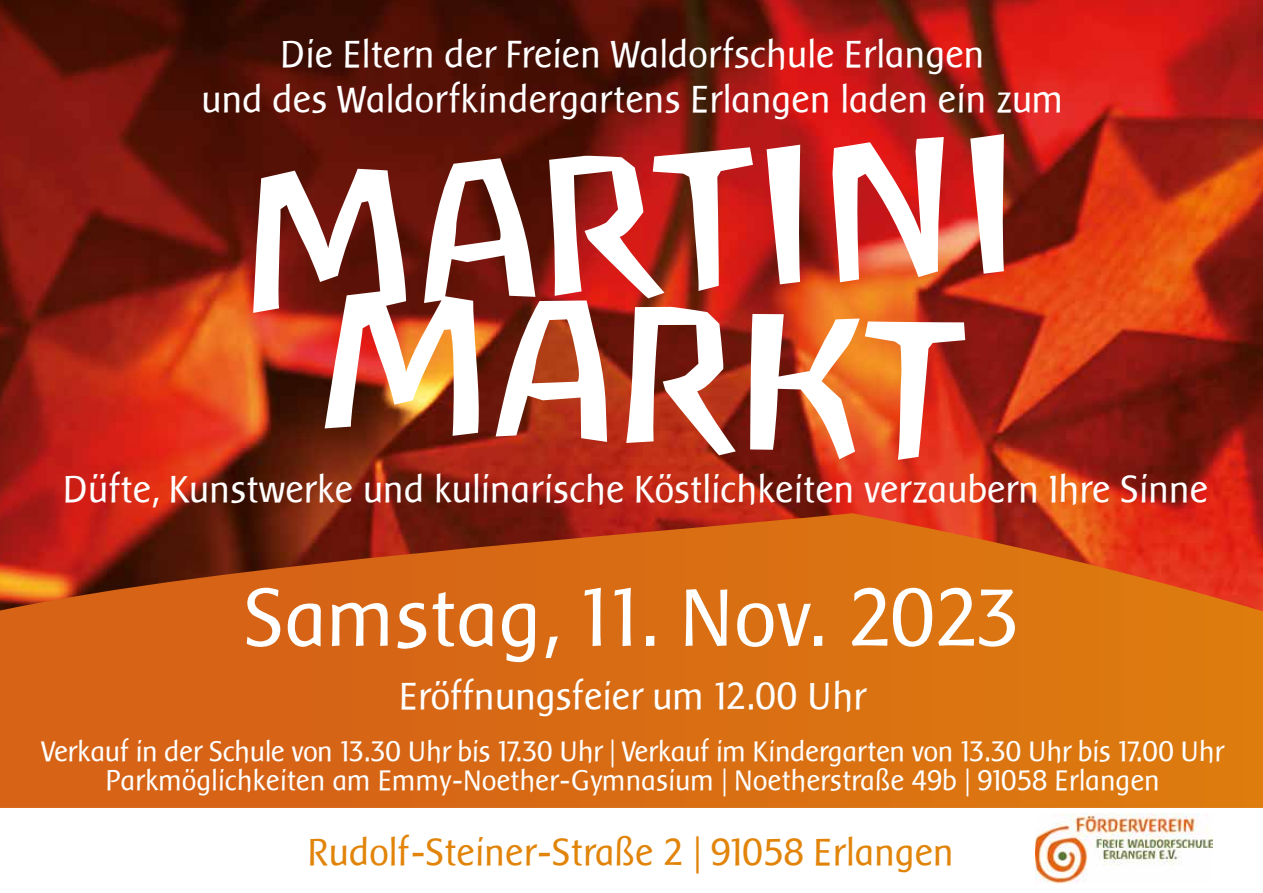
<style>
.page{position:relative;width:1263px;height:893px;background:#fff}
.page>*{position:absolute;margin:0;border:0;box-sizing:border-box;transform-origin:0 0}
.t1{font:177.75px "Antropos Freefont";color:#fff}
.t2{font:84.45px "Baar Sophia";color:#fff}
.t3{font:39px/45px "Baar Sophia";color:#fff;text-align:center}
.t4{font:39px "Baar Sophia";color:#e18409}
.t5{font:29.25px/29.2px "Baar Sophia";letter-spacing:-.01em;color:#fff;text-align:center}
</style>
<div class="page">
<img style="left:0;top:0;width:1263px;height:513px">
<svg style="left:0;top:513px;width:1263px;height:295px;background:#d16213"></svg>
<img style="left:1035px;top:813px;width:178px;height:70px">
<p class="t3" style="left:202px;top:32px;width:864px">Die Eltern der Freien Waldorfschule Erlangen<br>und des Waldorfkindergartens Erlangen laden ein zum</p>
<h1 class="t1" style="left:237px;top:134px;width:784px;rotate:-3deg">MARTINI</h1>
<h1 class="t1" style="left:327px;top:249px;width:646px;rotate:3deg">MARKT</h1>
<p class="t3" style="left:64px;top:467px;width:1147px">Düfte, Kunstwerke und kulinarische Köstlichkeiten verzaubern Ihre Sinne</p>
<h2 class="t2" style="left:245px;top:572px;width:778px">Samstag, 11. Nov. 2023</h2>
<p class="t3" style="left:400px;top:673px;width:468px">Eröffnungsfeier um 12.00 Uhr</p>
<p class="t5" style="left:42px;top:737px;width:1184px">Verkauf in der Schule von 13.30 Uhr bis 17.30 Uhr | Verkauf im Kindergarten von 13.30 Uhr bis 17.00 Uhr<br>Parkmöglichkeiten am Emmy-Noether-Gymnasium | Noetherstraße 49b | 91058 Erlangen</p>
<p class="t4" style="left:308px;top:831px;width:648px">Rudolf-Steiner-Straße 2 | 91058 Erlangen</p>
</div>
